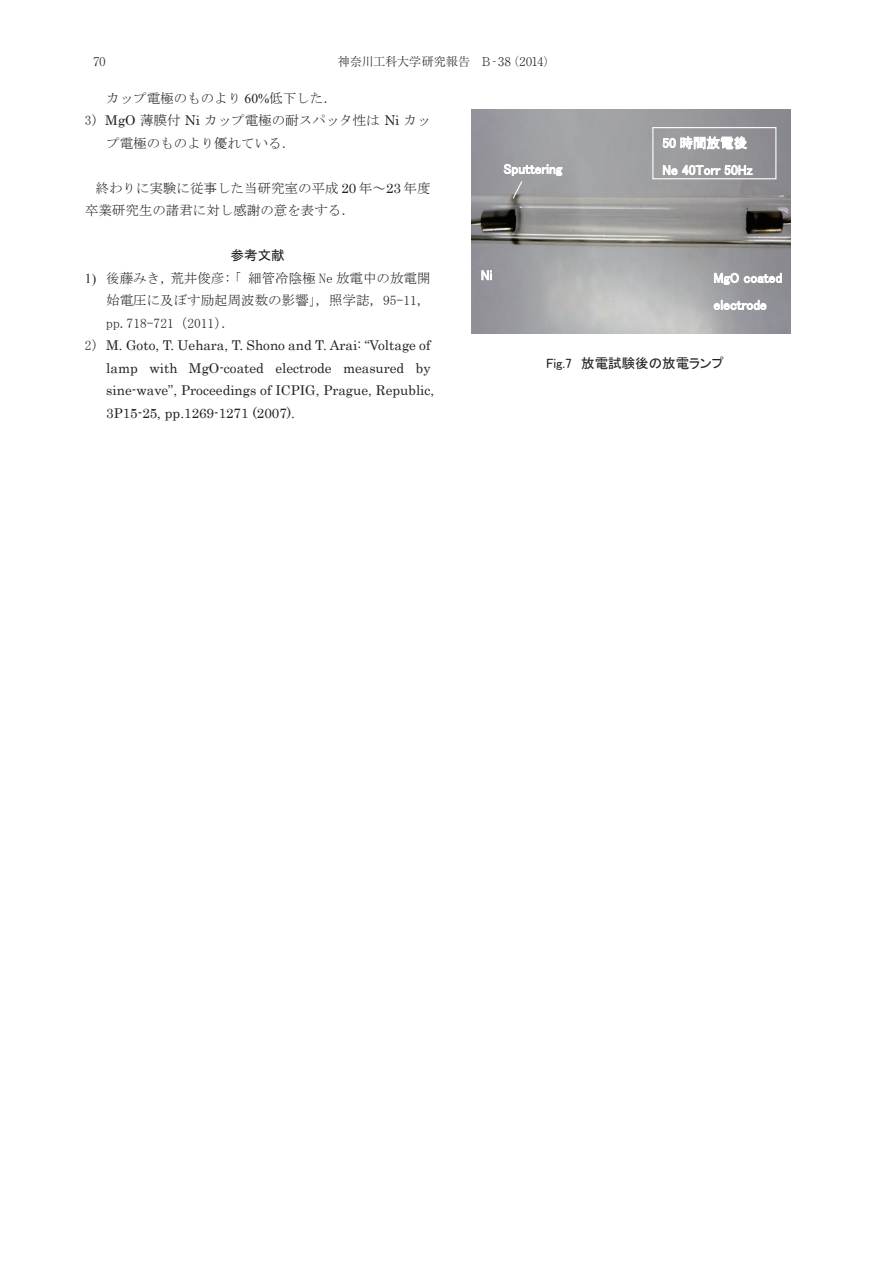
<style>
.page{position:relative;width:893px;height:1263px;background:#fff}
.page>*{position:absolute;margin:0;border:0;box-sizing:border-box;transform-origin:0 0}
.t1{font:13.5px/22.5px "MS Mincho";color:#231f20}
.t2{font:13.5px/22.5px "Century";color:#231f20}
.t3{font:13.5px "MS P Gothic";color:#231f20}
.t4{font:300 12px "Ryumin Pr 6";letter-spacing:.005em;color:#231f20}
.s1{font-family:"Times New Roman"}
.s2{font-family:"Century"}
.s3{font-family:"MS Mincho"}
</style>
<div class="page">
<img style="left:472px;top:109px;width:318px;height:224px">
<div style="left:652px;top:127px;width:124px;height:52px;border:1px solid #fff"></div>
<svg style="left:663px;top:136px;width:84px;height:14px"></svg>
<svg style="left:663px;top:165px;width:89px;height:10px"></svg>
<svg style="left:714px;top:273px;width:68px;height:12px"></svg>
<svg style="left:714px;top:300px;width:52px;height:10px"></svg>
<svg style="left:481px;top:270px;width:11px;height:10px"></svg>
<svg style="left:504px;top:164px;width:58px;height:36px;background:#acacae"></svg>
<p class="t4" style="left:94px;top:52px;width:14px">70</p>
<p class="t4" style="left:338px;top:52px;width:219px">神奈川工科大学研究報告　B‐38（2014）</p>
<p class="t1" style="left:106px;top:87px;width:232px">カップ電極のものより <span class="s1">60%</span>低下した．</p>
<p class="t1" style="left:106px;top:109px;width:326px;text-indent:-21px">3) <span class="s2">MgO</span> 薄膜付 <span class="s2">Ni</span> カップ電極の耐スパッタ性は <span class="s2">Ni</span> カップ電極のものより優れている．</p>
<p class="t1" style="left:85px;top:177px;width:347px;text-indent:11px">終わりに実験に従事した当研究室の平成 <span class="s2">20</span> 年～<span class="s2">23</span> 年度卒業研究生の諸君に対し感謝の意を表する．</p>
<p class="t3" style="left:231px;top:249px;width:55px">参考文献</p>
<p class="t1" style="left:106px;top:267px;width:326px;text-align:justify;text-indent:-21px"><span class="s1">1)</span> 後藤みき，荒井俊彦:「細管冷陰極 Ne 放電中の放電開始電圧に及ぼす励起周波数の影響」，照学誌，95-11，pp.718-721（2011）．</p>
<p class="t2" style="left:106px;top:333px;width:329px;text-indent:-21px"><span class="s3">2)</span> M. Goto, T. Uehara, T. Shono and T. Arai: “Voltage of lamp with MgO-coated electrode measured by sine-wave”, Proceedings of ICPIG, Prague, Republic, 3P15-25, pp.1269-1271 (2007).</p>
<p class="t3" style="left:546px;top:356px;width:179px">Fig.7 放電試験後の放電ランプ</p>
</div>
